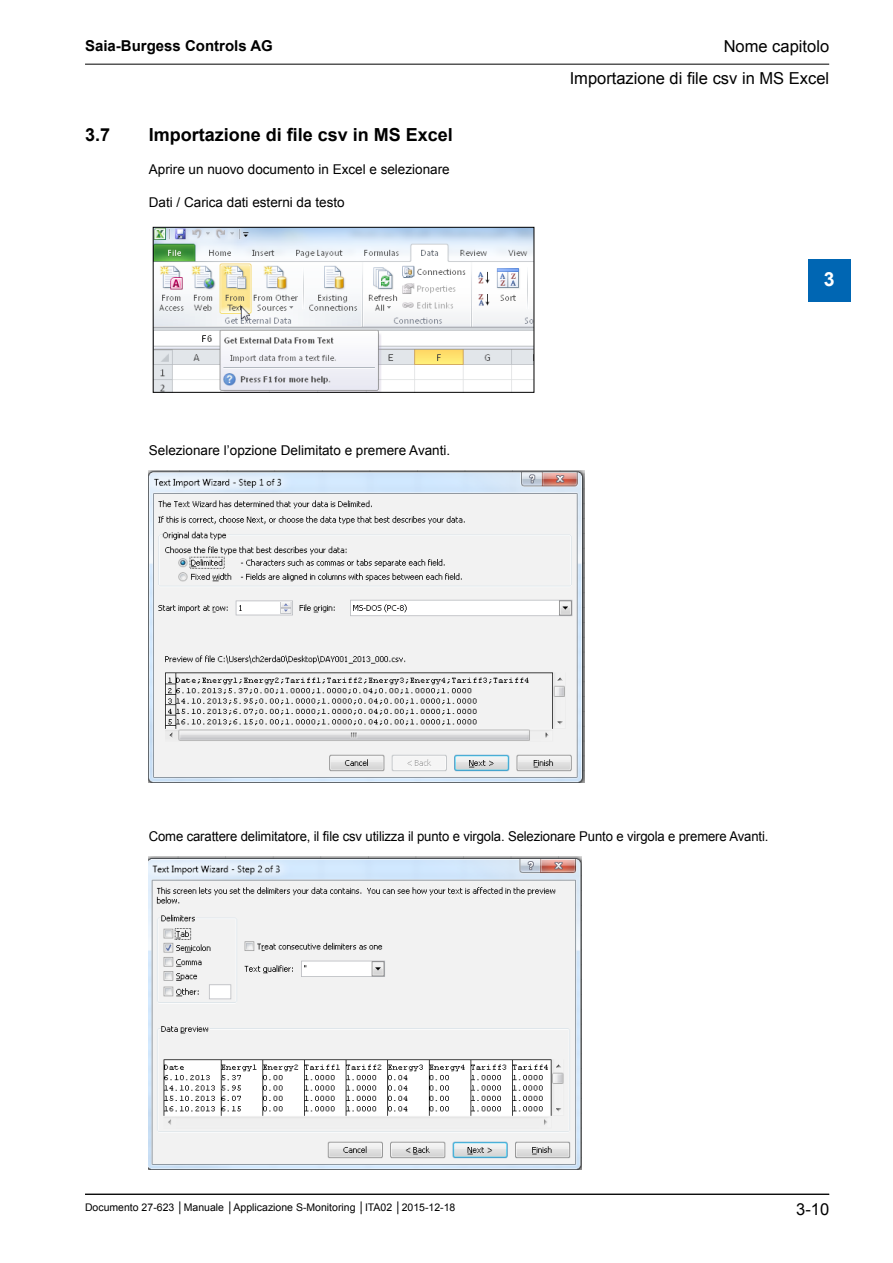
<style>
.page{position:relative;width:893px;height:1263px;background:#fff}
.page>*{position:absolute;margin:0;border:0;box-sizing:border-box;transform-origin:0 0}
.t1{font:700 19.5px "Arial";color:#fff}
.Ueberschrift_2{font:700 18px "Arial";color:#000}
.t2{font:16.5px "Arial";color:#000}
.t3{font:700 15px "Arial";color:#000}
.Fliesstext{font:13.5px "Arial";color:#000}
.t4{font:10.5px "Arial";color:#000}
</style>
<div class="page">
<hr style="left:85px;top:64px;width:744px;height:1px;background:#000">
<hr style="left:85px;top:1194px;width:744px;height:1px;background:#000">
<div style="left:808px;top:259px;width:42px;height:43px;background:#0066b3"></div>
<img style="left:155px;top:229px;width:377px;height:161px">
<div style="left:153px;top:227px;width:381px;height:165px;border:1px solid #000"></div>
<img style="left:149px;top:470px;width:435px;height:313px">
<img style="left:149px;top:856px;width:432px;height:314px">
<p class="t3" style="left:85px;top:36px;width:189px">Saia-Burgess Controls AG</p>
<p class="Ueberschrift_2" style="left:85px;top:122px;width:27px">3.7</p>
<p class="Ueberschrift_2" style="left:149px;top:122px;width:306px">Importazione di file csv in MS Excel</p>
<p class="Fliesstext" style="left:149px;top:160px;width:302px">Aprire un nuovo documento in Excel e selezionare</p>
<p class="Fliesstext" style="left:149px;top:193px;width:197px">Dati / Carica dati esterni da testo</p>
<p class="Fliesstext" style="left:149px;top:441px;width:303px">Selezionare l’opzione Delimitato e premere Avanti.</p>
<p class="t2" style="left:724px;top:36px;width:107px">Nome capitolo</p>
<p class="t2" style="left:570px;top:68px;width:261px">Importazione di file csv in MS Excel</p>
<h1 class="t1" style="left:824px;top:266px;width:12px">3</h1>
<p class="Fliesstext" style="left:149px;top:827px;width:621px">Come carattere delimitatore, il file csv utilizza il punto e virgola. Selezionare Punto e virgola e premere Avanti.</p>
<p class="t4" style="left:85px;top:1200px;width:372px">Documento 27-623 │Manuale │Applicazione S-Monitoring │ITA02 │2015-12-18</p>
<p class="t2" style="left:796px;top:1199px;width:35px">3-10</p>
</div>
